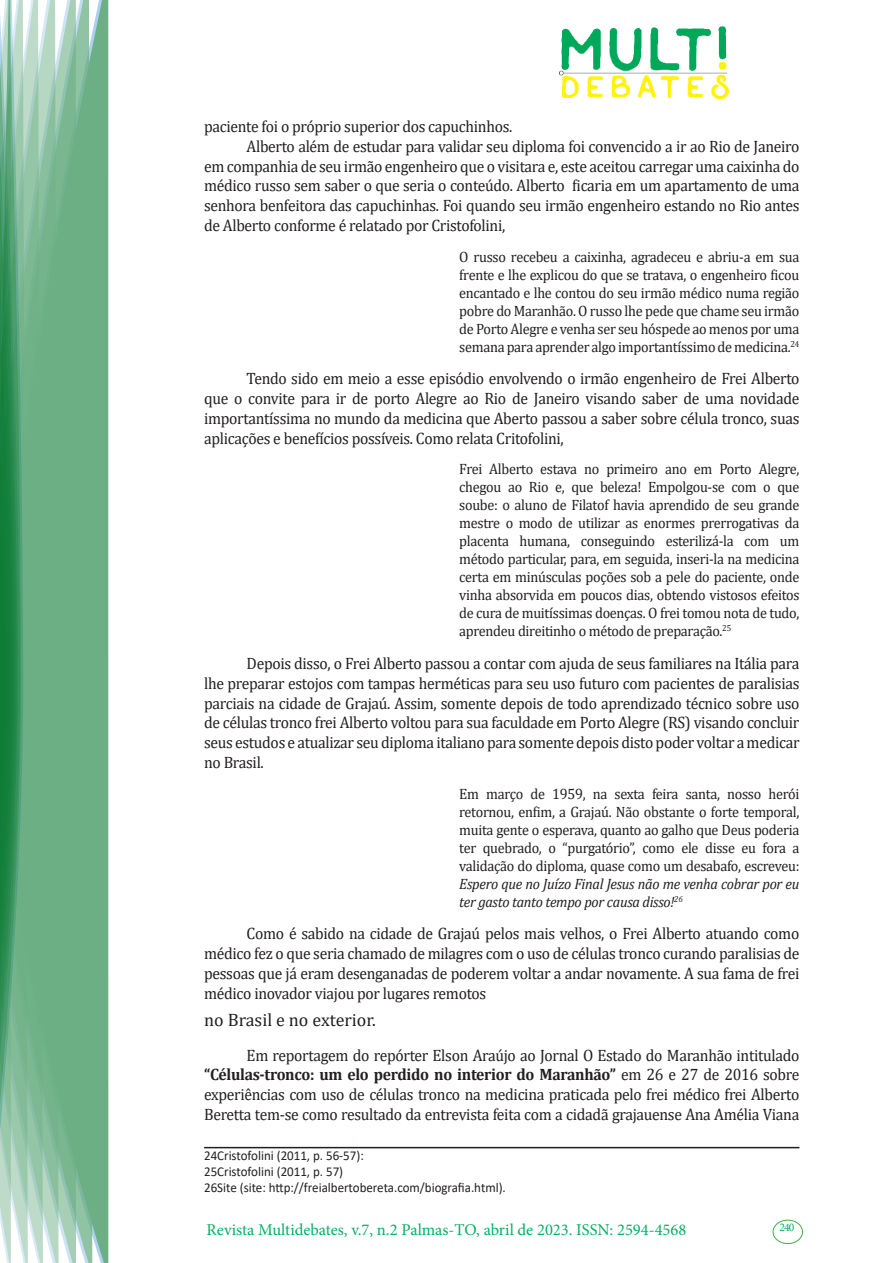
<style>
.page{position:relative;width:893px;height:1263px;background:#fff}
.page>*{position:absolute;margin:0;border:0;box-sizing:border-box;transform-origin:0 0}
.No_Spacing{font:18px "Cambria";color:#231f20}
.texto{font:16.5px/19.8px "Cambria";letter-spacing:-.02em;color:#231f20;text-align:justify;scale:.95 1}
.t1{font:16.5px "Minion Pro";color:#00b064}
.citacao{font:15px/18px "Cambria";letter-spacing:-.02em;color:#231f20;text-align:justify;scale:.95 1}
.Rodapé{font:13.5px "Calibri";color:#231f20;scale:.96 1}
.t2{font:11.7px "Minion Pro";color:#00b064}
.s1{font-style:italic}
.s2{font-weight:700}
</style>
<div class="page">
<img style="left:559px;top:26px;width:169px;height:72px">
<div style="left:95px;top:0;width:14px;height:1263px;background:#6caf84"></div>
<svg style="left:79px;top:0;width:16px;height:1263px;background:#71b289"></svg>
<svg style="left:62px;top:0;width:17px;height:1263px;background:#75b48c"></svg>
<svg style="left:45px;top:0;width:17px;height:1263px;background:#7cb792"></svg>
<svg style="left:30px;top:0;width:15px;height:1263px;background:#80ba96"></svg>
<svg style="left:0;top:0;width:30px;height:1263px;background:#61a97f"></svg>
<div style="left:772px;top:1219px;width:31px;height:25px;border:1px solid #40ae49;border-radius:50%"></div>
<hr style="left:204px;top:1147px;width:595px;height:1px;background:#231f20">
<p class="texto" style="left:204px;top:116px;width:326px">paciente foi o próprio superior dos capuchinhos.</p>
<p class="texto" style="left:204px;top:136px;width:628px;text-indent:43px">Alberto além de estudar para validar seu diploma foi convencido a ir ao Rio de Janeiro em companhia de seu irmão engenheiro que o visitara e, este aceitou carregar uma caixinha do médico russo sem saber o que seria o conteúdo. Alberto ficaria em um apartamento de uma senhora benfeitora das capuchinhas. Foi quando seu irmão engenheiro estando no Rio antes de Alberto conforme é relatado por Cristofolini,</p>
<p class="citacao" style="left:459px;top:247px;width:360px">O russo recebeu a caixinha, agradeceu e abriu-a em sua frente e lhe explicou do que se tratava, o engenheiro ficou encantado e lhe contou do seu irmão médico numa região pobre do Maranhão. O russo lhe pede que chame seu irmão de Porto Alegre e venha ser seu hóspede ao menos por uma semana para aprender algo importantíssimo de medicina.<sup>24</sup></p>
<p class="texto" style="left:204px;top:369px;width:628px;text-indent:43px">Tendo sido em meio a esse episódio envolvendo o irmão engenheiro de Frei Alberto que o convite para ir de porto Alegre ao Rio de Janeiro visando saber de uma novidade importantíssima no mundo da medicina que Aberto passou a saber sobre célula tronco, suas aplicações e benefícios possíveis. Como relata Critofolini,</p>
<p class="citacao" style="left:459px;top:460px;width:360px">Frei Alberto estava no primeiro ano em Porto Alegre, chegou ao Rio e, que beleza! Empolgou-se com o que soube: o aluno de Filatof havia aprendido de seu grande mestre o modo de utilizar as enormes prerrogativas da placenta humana, conseguindo esterilizá-la com um método particular, para, em seguida, inseri-la na medicina certa em minúsculas poções sob a pele do paciente, onde vinha absorvida em poucos dias, obtendo vistosos efeitos de cura de muitíssimas doenças. O frei tomou nota de tudo, aprendeu direitinho o método de preparação.<sup>25</sup></p>
<p class="texto" style="left:204px;top:653px;width:628px;text-indent:43px">Depois disso, o Frei Alberto passou a contar com ajuda de seus familiares na Itália para lhe preparar estojos com tampas herméticas para seu uso futuro com pacientes de paralisias parciais na cidade de Grajaú. Assim, somente depois de todo aprendizado técnico sobre uso de células tronco frei Alberto voltou para sua faculdade em Porto Alegre (RS) visando concluir seus estudos e atualizar seu diploma italiano para somente depois disto poder voltar a medicar no Brasil.</p>
<p class="citacao" style="left:459px;top:784px;width:360px">Em março de 1959, na sexta feira santa, nosso herói retornou, enfim, a Grajaú. Não obstante o forte temporal, muita gente o esperava, quanto ao galho que Deus poderia ter quebrado, o “purgatório”, como ele disse eu fora a validação do diploma, quase como um desabafo, escreveu:<br><span class="s1">Espero que no Juízo Final Jesus não me venha cobrar por eu ter gasto tanto tempo por causa disso!</span><sup>26</sup></p>
<p class="texto" style="left:204px;top:924px;width:628px;text-indent:43px">Como é sabido na cidade de Grajaú pelos mais velhos, o Frei Alberto atuando como médico fez o que seria chamado de milagres com o uso de células tronco curando paralisias de pessoas que já eram desenganadas de poderem voltar a andar novamente. A sua fama de frei médico inovador viajou por lugares remotos</p>
<p class="No_Spacing" style="left:204px;top:1009px;width:173px">no Brasil e no exterior.</p>
<p class="texto" style="left:204px;top:1045px;width:628px;text-indent:43px">Em reportagem do repórter Elson Araújo ao Jornal O Estado do Maranhão intitulado <span class="s2">“Células-tronco: um elo perdido no interior do Maranhão”</span> em 26 e 27 de 2016 sobre experiências com uso de células tronco na medicina praticada pelo frei médico frei Alberto Beretta tem-se como resultado da entrevista feita com a cidadã grajauense Ana Amélia Viana</p>
<p class="Rodapé" style="left:204px;top:1146px;width:168px">24Cristofolini (2011, p. 56-57):</p>
<p class="Rodapé" style="left:204px;top:1162px;width:146px">25Cristofolini (2011, p. 57)</p>
<p class="Rodapé" style="left:204px;top:1178px;width:316px">26Site (site: http://freialbertobereta.com/biografia.html).</p>
<p class="t1" style="left:207px;top:1218px;width:481px">Revista Multidebates, v.7, n.2 Palmas-TO, abril de 2023. ISSN: 2594-4568</p>
<p class="t2" style="left:779px;top:1219px;width:16px">240</p>
</div>
